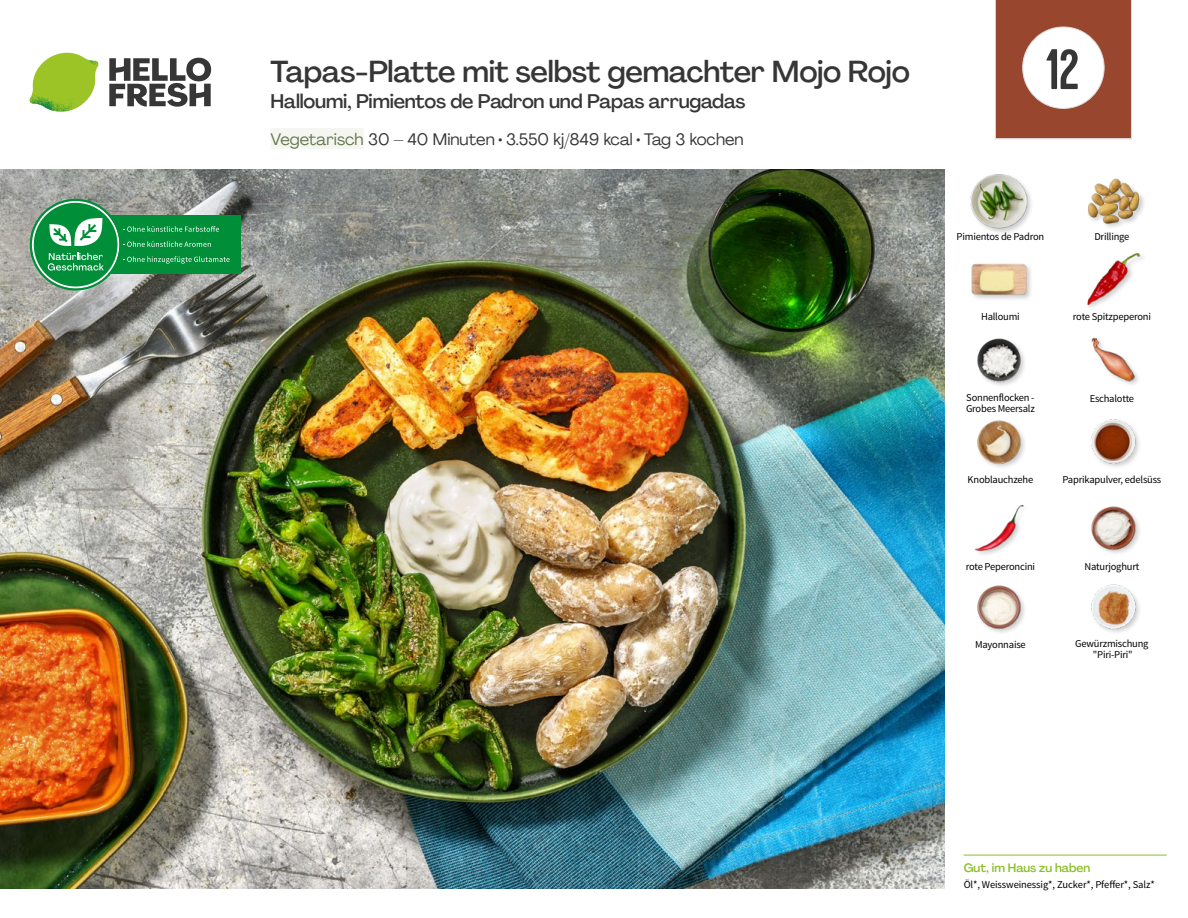
<style>
.page{position:relative;width:1188px;height:918px;background:#fff}
.page>*{position:absolute;margin:0;border:0;box-sizing:border-box;transform-origin:0 0}
.t1{font:57px "Kapra";color:#373636}
.t2{font:500 30px "Agrandir";letter-spacing:-.015em;color:#373636}
.t3{font:500 19.5px "Agrandir";letter-spacing:-.01em;color:#373636}
.t4{font:16.5px "Agrandir";color:#373636}
.t5{font:500 12px "Agrandir";color:#8abd24}
.t6{font:10.5px/10.5px "Source Sans Pro";letter-spacing:-.02em;color:#000;text-align:center}
.s1{color:#65764c}
</style>
<div class="page">
<div style="left:271px;top:128px;width:93px;height:21px;background:#f5f6f1"></div>
<img style="left:977px;top:585px;width:48px;height:48px">
<img style="left:1091px;top:584px;width:49px;height:49px">
<img style="left:1091px;top:506px;width:49px;height:48px">
<img style="left:974px;top:504px;width:50px;height:51px">
<img style="left:977px;top:420px;width:48px;height:48px">
<img style="left:1091px;top:419px;width:48px;height:48px">
<img style="left:1091px;top:337px;width:47px;height:48px">
<img style="left:977px;top:338px;width:48px;height:48px">
<div style="left:970px;top:263px;width:64px;height:39px;background:#000;opacity:.2"></div>
<img style="left:971px;top:263px;width:56px;height:39px">
<img style="left:1087px;top:253px;width:55px;height:54px">
<div style="left:1086px;top:178px;width:61px;height:52px;background:#000;opacity:.2"></div>
<img style="left:1086px;top:178px;width:56px;height:52px">
<div style="left:970px;top:173px;width:64px;height:62px;background:#000;opacity:.2"></div>
<img style="left:970px;top:173px;width:57px;height:57px">
<hr style="left:964px;top:855px;width:203px;height:1px;background:#8abd24">
<svg style="left:109px;top:57px;width:102px;height:50px"></svg>
<svg style="left:34px;top:53px;width:62px;height:40px"></svg>
<img style="left:67px;top:53px;width:32px;height:26px">
<img style="left:33px;top:75px;width:59px;height:11px">
<img style="left:29px;top:79px;width:61px;height:33px">
<img style="left:65px;top:86px;width:27px;height:25px">
<img style="left:0;top:169px;width:945px;height:719px">
<div style="left:995px;top:0;width:137px;height:139px;background:#98462e"></div>
<div style="left:1023px;top:27px;width:81px;height:81px;background:#fff;border-radius:50%"></div>
<div style="left:1023px;top:27px;width:81px;height:82px;border:1px solid #dadada;border-radius:50%"></div>
<div style="left:107px;top:215px;width:134px;height:59px;background:#008e38"></div>
<svg style="left:30px;top:199px;width:200px;height:92px"></svg>
<h2 class="t2" style="left:271px;top:53px;width:641px">Tapas-Platte mit selbst gemachter Mojo Rojo</h2>
<h3 class="t3" style="left:271px;top:89px;width:476px">Halloumi, Pimientos de Padron und Papas arrugadas</h3>
<h3 class="t4" style="left:271px;top:129px;width:475px"><span class="s1">Vegetarisch</span> 30 – 40 Minuten • 3.550 kj/849 kcal • Tag 3 kochen</h3>
<h1 class="t1" style="left:1046px;top:37px;width:35px">12</h1>
<p class="t6" style="left:957px;top:231px;width:89px">Pimientos de Padron</p>
<p class="t6" style="left:1094px;top:231px;width:37px">Drillinge</p>
<p class="t6" style="left:981px;top:312px;width:40px">Halloumi</p>
<p class="t6" style="left:1073px;top:312px;width:80px">rote Spitzpeperoni</p>
<p class="t6" style="left:966px;top:393px;width:70px">Sonnenflocken -</p>
<p class="t6" style="left:1090px;top:393px;width:46px">Eschalotte</p>
<p class="t6" style="left:966px;top:403px;width:70px">Grobes Meersalz</p>
<p class="t6" style="left:968px;top:474px;width:67px">Knoblauchzehe</p>
<p class="t6" style="left:1063px;top:474px;width:100px">Paprikapulver, edelsüss</p>
<p class="t6" style="left:966px;top:561px;width:71px">rote Peperoncini</p>
<p class="t6" style="left:1085px;top:561px;width:56px">Naturjoghurt</p>
<p class="t6" style="left:975px;top:639px;width:52px">Mayonnaise</p>
<p class="t6" style="left:1075px;top:639px;width:75px">Gewürzmischung "Piri-Piri"</p>
<p class="t5" style="left:964px;top:861px;width:128px">Gut, im Haus zu haben</p>
<p class="t6" style="left:964px;top:879px;width:193px">Öl*, Weissweinessig*, Zucker*, Pfeffer*, Salz*</p>
</div>
